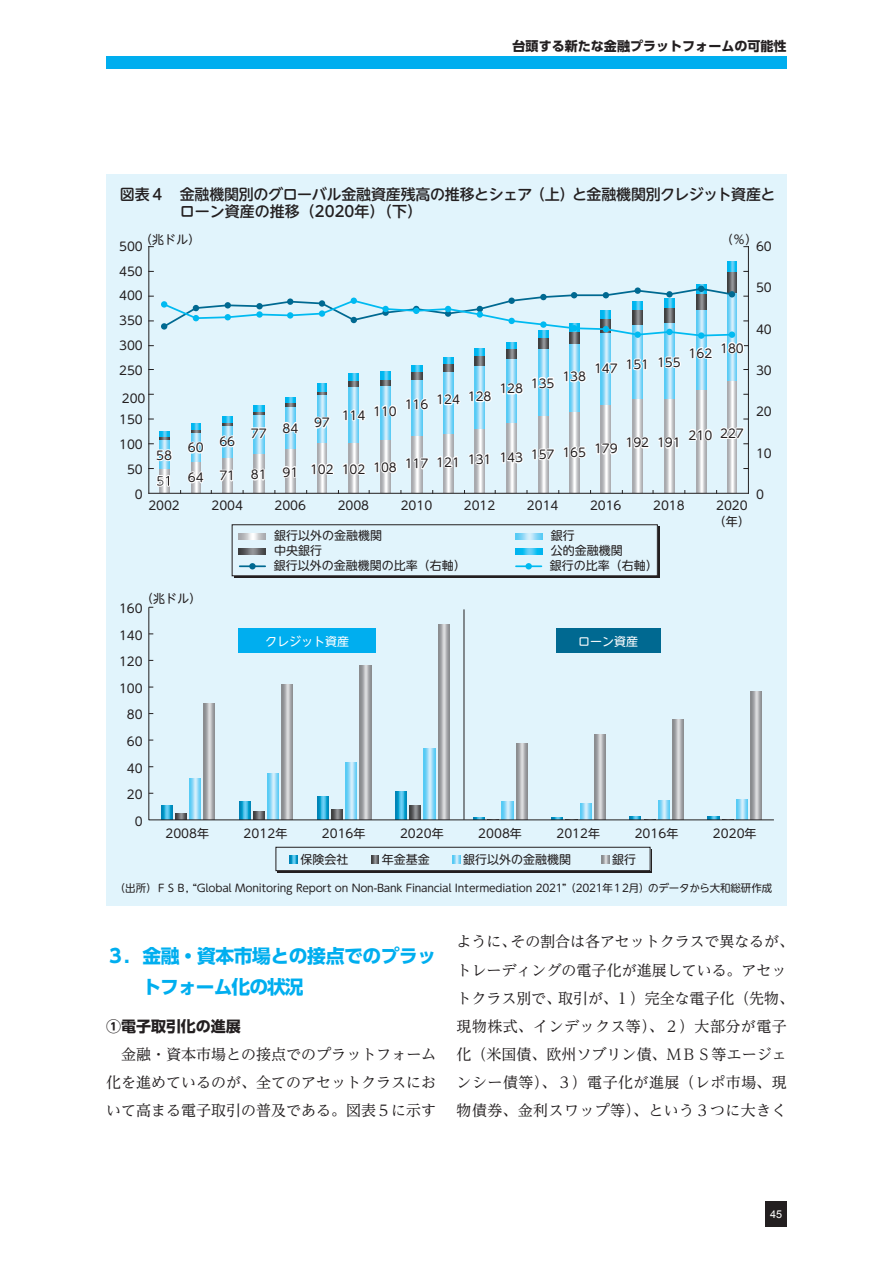
<style>
.page{position:relative;width:893px;height:1263px;background:#fff}
.page>*{position:absolute;margin:0;border:0;box-sizing:border-box;transform-origin:0 0}
.t1{font:700 18.75px/30.8px "UD Shin Go Pr 6";letter-spacing:-.02em;color:#00aeef}
.t2{font:15px/28.2px "UD Reimin Pr 6";color:#231f20;text-align:justify}
.t3{font:500 15px/16.5px "UD Shin M Go Pr 6";letter-spacing:-.015em;color:#231f20}
.t4{font:700 15px "UD Shin Go Pr 6";letter-spacing:-.005em;color:#231f20}
.t5{font:700 13.05px "UD Shin Go Pr 6";color:#231f20}
.t6{font:12px/15.9px "UD Shin M Go Pr 6";letter-spacing:-.005em;color:#231f20}
.t7{font:12px "UD Shin M Go Pr 6";color:#fff}
.t8{font:10.8px "Arial";color:#fff}
.t9{font:10.5px "UD Shin M Go Pr 6";letter-spacing:-.02em;color:#231f20}
</style>
<div class="page">
<div style="left:106px;top:56px;width:681px;height:13px;background:#00aeef"></div>
<div style="left:765px;top:1201px;width:22px;height:26px;background:#231f20"></div>
<div style="left:106px;top:174px;width:681px;height:732px;background:#e1f4fc"></div>
<svg style="left:148px;top:607px;width:626px;height:213px"></svg>
<svg style="left:727px;top:272px;width:10px;height:13px"></svg>
<svg style="left:727px;top:262px;width:10px;height:10px"></svg>
<hr style="left:149px;top:493px;width:599px;height:1px;background:#231f20">
<hr style="left:748px;top:247px;width:1px;height:246px;background:#231f20">
<hr style="left:148px;top:247px;width:1px;height:246px;background:#231f20">
<div style="left:239px;top:628px;width:137px;height:25px;background:#00aeef"></div>
<div style="left:556px;top:628px;width:104px;height:25px;background:#006991"></div>
<svg style="left:149px;top:285px;width:599px;height:208px"></svg>
<div style="left:234px;top:527px;width:425px;height:51px;background:#231f20"></div>
<div style="left:232px;top:525px;width:425px;height:51px;background:#e1f4fc"></div>
<div style="left:232px;top:524px;width:426px;height:52px;border:1px solid #231f20"></div>
<svg style="left:239px;top:533px;width:27px;height:6px"></svg>
<svg style="left:515px;top:533px;width:27px;height:6px"></svg>
<svg style="left:239px;top:548px;width:27px;height:6px"></svg>
<svg style="left:515px;top:548px;width:27px;height:6px"></svg>
<hr style="left:240px;top:565px;width:25px;height:2px;background:#006991">
<div style="left:249px;top:563px;width:7px;height:6px;background:#006991;border-radius:50%"></div>
<hr style="left:516px;top:565px;width:25px;height:2px;background:#00baf1">
<div style="left:525px;top:563px;width:7px;height:6px;background:#00baf1;border-radius:50%"></div>
<div style="left:278px;top:849px;width:374px;height:23px;background:#6a6f72"></div>
<div style="left:276px;top:847px;width:374px;height:24px;background:#e1f4fc"></div>
<div style="left:276px;top:847px;width:374px;height:24px;border:1px solid #231f20"></div>
<svg style="left:290px;top:856px;width:7px;height:7px"></svg>
<svg style="left:371px;top:856px;width:8px;height:7px"></svg>
<svg style="left:453px;top:856px;width:7px;height:7px"></svg>
<svg style="left:602px;top:856px;width:7px;height:7px"></svg>
<p class="t5" style="left:513px;top:35px;width:276px">台頭する新たな金融プラットフォームの可能性</p>
<p class="t3" style="left:120px;top:185px;width:657px">図表４　金融機関別のグローバル金融資産残高の推移とシェア（上）と金融機関別クレジット資産と　　　　ローン資産の推移（2020年）（下）</p>
<p class="t6" style="left:140px;top:230px;width:61px">（兆ドル）</p>
<p class="t6" style="left:119px;top:238px;width:25px">500</p>
<p class="t6" style="left:119px;top:262px;width:25px">450</p>
<p class="t6" style="left:119px;top:287px;width:25px">400</p>
<p class="t6" style="left:119px;top:312px;width:25px">350</p>
<p class="t6" style="left:119px;top:337px;width:25px">300</p>
<p class="t6" style="left:119px;top:362px;width:25px">250</p>
<p class="t6" style="left:122px;top:389px;width:25px">200</p>
<p class="t6" style="left:119px;top:411px;width:25px">150</p>
<p class="t6" style="left:119px;top:436px;width:25px">100</p>
<p class="t6" style="left:127px;top:461px;width:17px">50</p>
<p class="t6" style="left:156px;top:447px;width:17px">58</p>
<p class="t6" style="left:188px;top:439px;width:17px">60</p>
<p class="t6" style="left:219px;top:433px;width:17px">66</p>
<p class="t6" style="left:251px;top:425px;width:17px">77</p>
<p class="t6" style="left:188px;top:469px;width:17px">64</p>
<p class="t6" style="left:219px;top:467px;width:17px">71</p>
<p class="t6" style="left:251px;top:466px;width:17px">81</p>
<p class="t6" style="left:721px;top:231px;width:37px">（％）</p>
<p class="t6" style="left:756px;top:238px;width:17px">60</p>
<p class="t6" style="left:756px;top:279px;width:17px">50</p>
<p class="t6" style="left:282px;top:419px;width:17px">84</p>
<p class="t6" style="left:314px;top:414px;width:17px">97</p>
<p class="t6" style="left:342px;top:405px;width:57px">114 110</p>
<p class="t6" style="left:405px;top:391px;width:88px">116 124 128</p>
<p class="t6" style="left:499px;top:380px;width:25px">128</p>
<p class="t6" style="left:531px;top:374px;width:25px">135</p>
<p class="t6" style="left:562px;top:368px;width:25px">138</p>
<p class="t6" style="left:594px;top:356px;width:88px">147 151 155</p>
<p class="t6" style="left:282px;top:453px;width:337px">91 102 102 108 117 121 131 143 157 165 179</p>
<p class="t6" style="left:626px;top:434px;width:57px">192 191</p>
<p class="t6" style="left:689px;top:342px;width:57px">162 180</p>
<p class="t6" style="left:689px;top:425px;width:57px">210 227</p>
<p class="t6" style="left:756px;top:320px;width:17px">40</p>
<p class="t6" style="left:756px;top:362px;width:17px">30</p>
<p class="t6" style="left:756px;top:403px;width:17px">20</p>
<p class="t6" style="left:756px;top:444px;width:17px">10</p>
<p class="t6" style="left:135px;top:486px;width:9px">0</p>
<p class="t6" style="left:148px;top:497px;width:33px">2002</p>
<p class="t6" style="left:212px;top:497px;width:33px">2004</p>
<p class="t6" style="left:275px;top:497px;width:33px">2006</p>
<p class="t6" style="left:338px;top:497px;width:33px">2008</p>
<p class="t6" style="left:401px;top:497px;width:33px">2010</p>
<p class="t6" style="left:464px;top:497px;width:33px">2012</p>
<p class="t6" style="left:527px;top:497px;width:33px">2014</p>
<p class="t6" style="left:590px;top:497px;width:33px">2016</p>
<p class="t6" style="left:653px;top:497px;width:33px">2018</p>
<p class="t6" style="left:714px;top:497px;width:37px">2020（年）</p>
<p class="t6" style="left:274px;top:526px;width:109px">銀行以外の金融機関</p>
<p class="t6" style="left:551px;top:526px;width:25px">銀行</p>
<p class="t6" style="left:274px;top:541px;width:49px">中央銀行</p>
<p class="t6" style="left:551px;top:541px;width:73px">公的金融機関</p>
<p class="t6" style="left:274px;top:556px;width:193px">銀行以外の金融機関の比率（右軸）</p>
<p class="t6" style="left:550px;top:556px;width:109px">銀行の比率（右軸）</p>
<p class="t6" style="left:141px;top:590px;width:61px">（兆ドル）</p>
<p class="t6" style="left:119px;top:600px;width:25px">160</p>
<p class="t6" style="left:119px;top:626px;width:25px">140</p>
<p class="t6" style="left:119px;top:653px;width:25px">120</p>
<p class="t6" style="left:119px;top:680px;width:25px">100</p>
<p class="t6" style="left:127px;top:706px;width:17px">80</p>
<p class="t6" style="left:127px;top:733px;width:17px">60</p>
<p class="t6" style="left:127px;top:759px;width:17px">40</p>
<p class="t6" style="left:127px;top:786px;width:17px">20</p>
<p class="t6" style="left:135px;top:812px;width:9px">0</p>
<p class="t7" style="left:265px;top:632px;width:85px">クレジット資産</p>
<p class="t7" style="left:578px;top:631px;width:61px">ローン資産</p>
<p class="t6" style="left:756px;top:486px;width:9px">0</p>
<p class="t6" style="left:165px;top:825px;width:45px">2008年</p>
<p class="t6" style="left:244px;top:825px;width:45px">2012年</p>
<p class="t6" style="left:322px;top:825px;width:45px">2016年</p>
<p class="t6" style="left:400px;top:825px;width:45px">2020年</p>
<p class="t6" style="left:478px;top:825px;width:45px">2008年</p>
<p class="t6" style="left:556px;top:825px;width:45px">2012年</p>
<p class="t6" style="left:635px;top:825px;width:45px">2016年</p>
<p class="t6" style="left:713px;top:825px;width:45px">2020年</p>
<p class="t6" style="left:300px;top:851px;width:49px">保険会社</p>
<p class="t6" style="left:382px;top:851px;width:49px">年金基金</p>
<p class="t6" style="left:463px;top:851px;width:109px">銀行以外の金融機関</p>
<p class="t6" style="left:612px;top:851px;width:25px">銀行</p>
<p class="t9" style="left:115px;top:879px;width:659px">（出所）ＦＳＢ, “Global Monitoring Report on Non-Bank Financial Intermediation 2021”（2021年１2月）のデータから大和総研作成</p>
<h1 class="t1" style="left:142px;top:940px;width:295px;text-indent:-36px">３．金融・資本市場との接点でのプラットフォーム化の状況</h1>
<p class="t4" style="left:106px;top:1014px;width:136px">①電子取引化の進展</p>
<p class="t2" style="left:106px;top:1040px;width:332px;text-indent:15px">金融・資本市場との接点でのプラットフォーム化を進めているのが、全てのアセットクラスにおいて高まる電子取引の普及である。図表５に示す</p>
<p class="t2" style="left:457px;top:927px;width:339px;text-align:left">ように、その割合は各アセットクラスで異なるが、トレーディングの電子化が進展している。アセットクラス別で、取引が、１）完全な電子化（先物、現物株式、インデックス等）、２）大部分が電子化（米国債、欧州ソブリン債、ＭＢＳ等エージェンシー債等）、３）電子化が進展（レポ市場、現物債券、金利スワップ等）、という３つに大きく</p>
<p class="t8" style="left:770px;top:1207px;width:14px">45</p>
</div>
